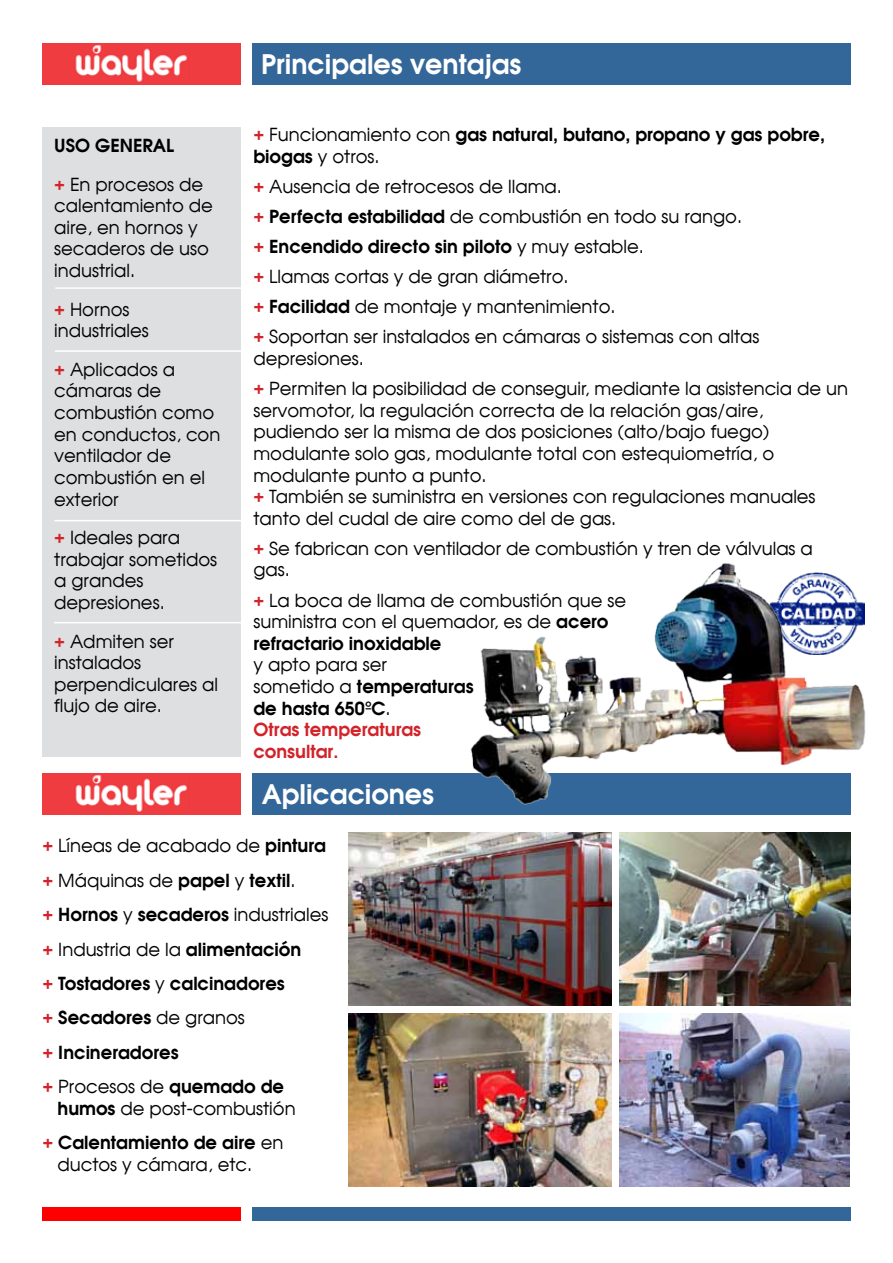
<style>
.page{position:relative;width:893px;height:1263px;background:#fff}
.page>*{position:absolute;margin:0;border:0;box-sizing:border-box;transform-origin:0 0}
.t1{font:700 27px "Avalon";color:#fff}
.t2{font:18px/21.6px "Avalon Plain";color:#000}
.t3{font:700 18px/34.3px "Avalon";color:#000}
.t4{font:700 18px/21.6px "Avalon";color:#d2232a}
.s1{color:#d2232a}
.s2{font-family:"Avalon Plain";font-weight:400}
.s3{font-family:"Avalon";font-weight:700}
.s4{font-family:"Avalon";font-weight:700;color:#d2232a}
.s5{font-family:"Avalon Plain";font-weight:400;color:#000}
.s6{color:#000}
</style>
<div class="page">
<div style="left:43px;top:1207px;width:198px;height:13px;background:#fe0000"></div>
<div style="left:252px;top:1207px;width:598px;height:13px;background:#336799"></div>
<div style="left:252px;top:773px;width:598px;height:42px;background:#336799"></div>
<div style="left:43px;top:773px;width:198px;height:42px;background:#ef3c41"></div>
<img style="left:75px;top:775px;width:112px;height:37px">
<div style="left:43px;top:128px;width:198px;height:629px;background:#dedfe0"></div>
<div style="left:252px;top:43px;width:598px;height:42px;background:#336799"></div>
<div style="left:43px;top:43px;width:198px;height:42px;background:#ef3c41"></div>
<img style="left:75px;top:45px;width:112px;height:37px">
<img style="left:620px;top:832px;width:230px;height:173px">
<img style="left:620px;top:1014px;width:230px;height:172px">
<img style="left:470px;top:563px;width:396px;height:252px">
<hr style="left:55px;top:287px;width:192px;height:2px;background:#fff">
<hr style="left:55px;top:350px;width:192px;height:2px;background:#fff">
<hr style="left:55px;top:520px;width:191px;height:1px;background:#fff">
<hr style="left:54px;top:622px;width:192px;height:1px;background:#fff">
<img style="left:348px;top:832px;width:263px;height:173px">
<img style="left:349px;top:1014px;width:262px;height:172px">
<h1 class="t1" style="left:261px;top:45px;width:262px">Principales ventajas</h1>
<p class="t3" style="left:253px;top:117px;width:573px"><span class="s1">+</span> <span class="s2">Funcionamiento con</span> gas natural, butano, propano y gas pobre,</p>
<p class="t2" style="left:253px;top:141px;width:490px;line-height:30.2px"><span class="s3">biogas</span> y otros.<br><span class="s4">+</span> Ausencia de retrocesos de llama.<br><span class="s4">+</span> <span class="s3">Perfecta estabilidad</span> de combustión en todo su rango.</p>
<p class="t3" style="left:253px;top:229px;width:392px"><span class="s1">+</span> Encendido directo sin piloto <span class="s2">y muy estable.</span></p>
<p class="t2" style="left:253px;top:261px;width:507px;line-height:30.2px"><span class="s4">+</span> Llamas cortas y de gran diámetro.<br><span class="s4">+</span> <span class="s3">Facilidad</span> de montaje y mantenimiento.<br><span class="s4">+</span> Soportan ser instalados en cámaras o sistemas con altas</p>
<p class="t2" style="left:253px;top:343px;width:596px;line-height:30.2px">depresiones.<br><span class="s4">+</span> Permiten la posibilidad de conseguir, mediante la asistencia de un</p>
<p class="t2" style="left:253px;top:399px;width:564px">servomotor, la regulación correcta de la relación gas/aire, pudiendo ser la misma de dos posiciones (alto/bajo fuego) modulante solo gas, modulante total con estequiometría, o modulante punto a punto.<br><span class="s4">+</span> También se suministra en versiones con regulaciones manuales tanto del cudal de aire como del de gas.</p>
<p class="t2" style="left:253px;top:537px;width:561px"><span class="s4">+</span> Se fabrican con ventilador de combustión y tren de válvulas a gas.</p>
<p class="t2" style="left:253px;top:589px;width:374px"><span class="s4">+</span> La boca de llama de combustión que se suministra con el quemador, es de <span class="s3">acero</span></p>
<p class="t3" style="left:253px;top:625px;width:190px">refractario inoxidable</p>
<p class="t2" style="left:253px;top:654px;width:135px">y apto para ser</p>
<p class="t4" style="left:253px;top:675px;width:222px"><span class="s5">sometido a</span> <span class="s6">temperaturas de hasta 650ºC</span><span class="s5">.<br></span>Otras temperaturas consultar.</p>
<h1 class="t1" style="left:262px;top:776px;width:174px">Aplicaciones</h1>
<p class="t2" style="left:43px;top:828px;width:285px;line-height:34.3px"><span class="s4">+</span> Líneas de acabado de <span class="s3">pintura </span><span class="s4">+</span> Máquinas de <span class="s3">papel</span> y <span class="s3">textil</span>.</p>
<p class="t3" style="left:43px;top:897px;width:287px"><span class="s1">+</span> Hornos <span class="s2">y</span> secaderos <span class="s2">industriales</span></p>
<p class="t2" style="left:43px;top:938px;width:260px"><span class="s4">+</span> Industria de la <span class="s3">alimentación</span></p>
<p class="t3" style="left:43px;top:965px;width:244px"><span class="s1">+</span> Tostadores <span class="s2">y</span> calcinadores <span class="s1">+</span> Secadores <span class="s2">de granos<br></span><span class="s1">+</span> Incineradores</p>
<p class="t2" style="left:58px;top:1075px;width:240px;text-indent:-15px"><span class="s4">+</span> Procesos de <span class="s3">quemado de humos</span> de post-combustión</p>
<p class="t3" style="left:43px;top:1124px;width:242px"><span class="s1">+</span> Calentamiento de aire <span class="s2">en</span></p>
<p class="t2" style="left:57px;top:1153px;width:196px">ductos y cámara, etc.</p>
<p class="t3" style="left:54px;top:128px;width:121px">USO GENERAL</p>
<p class="t2" style="left:54px;top:173px;width:160px"><span class="s4">+</span> En procesos de calentamiento de aire, en hornos y secaderos de uso industrial.</p>
<p class="t2" style="left:54px;top:298px;width:96px"><span class="s4">+</span> Hornos industriales</p>
<p class="t2" style="left:54px;top:358px;width:168px"><span class="s4">+</span> Aplicados a cámaras de combustión como en conductos, con ventilador de combustión en el exterior</p>
<p class="t2" style="left:54px;top:526px;width:164px"><span class="s4">+</span> Ideales para trabajar sometidos a grandes depresiones.</p>
<p class="t2" style="left:54px;top:630px;width:165px"><span class="s4">+</span> Admiten ser instalados perpendiculares al flujo de aire.</p>
</div>
